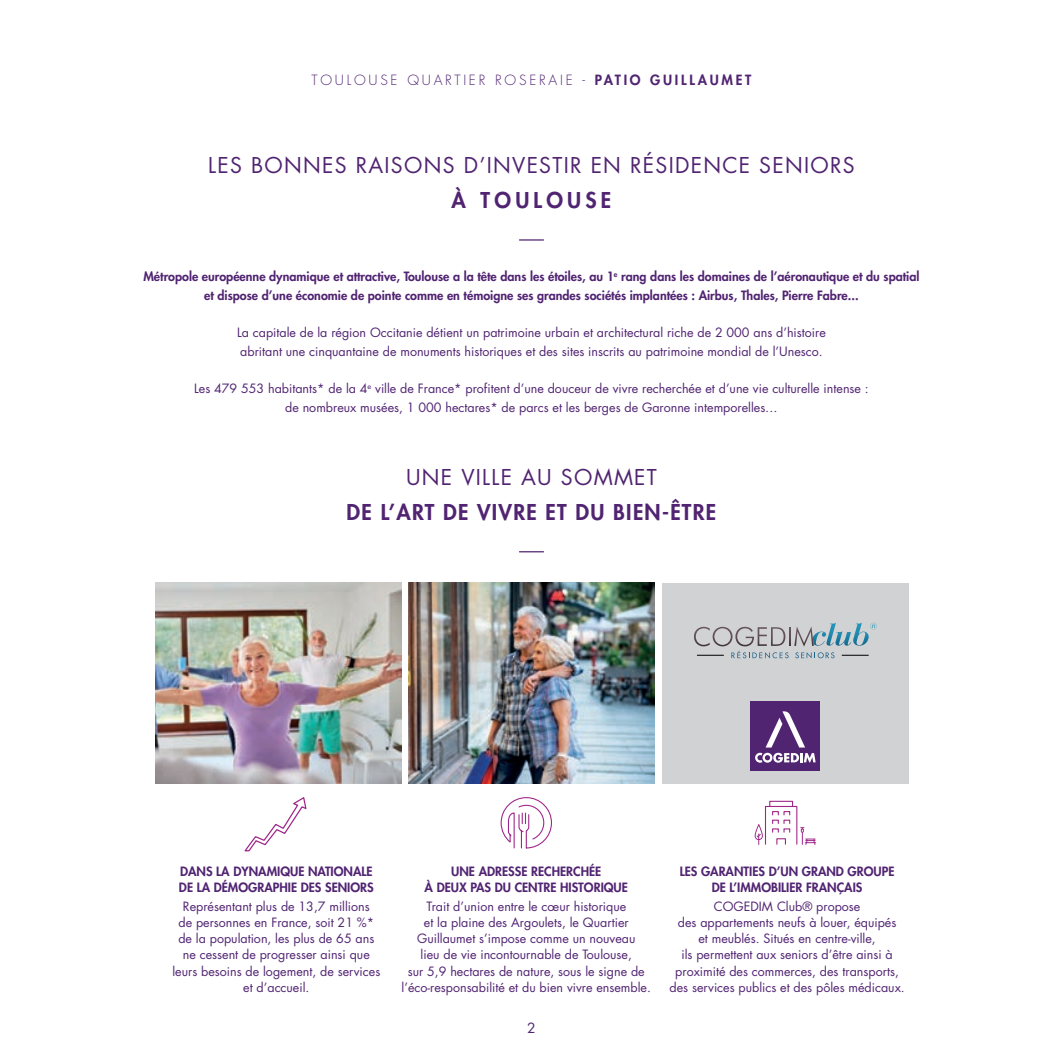
<style>
.page{position:relative;width:1063px;height:1063px;background:#fff}
.page>*{position:absolute;margin:0;border:0;box-sizing:border-box;transform-origin:0 0}
.t1{font:21.25px "Futura Std";letter-spacing:.06em;color:#512472}
.t2{font:800 21.25px "Futura Std";letter-spacing:.06em;color:#512472}
.t3{font:800 21.25px "Futura Std";letter-spacing:.2em;color:#512472}
.t4{font:300 13.75px "Futura Std";letter-spacing:.2em;color:#512472}
.t5{font:13.75px "Futura Std";color:#512472}
.t6{font:12.5px/16.2px "Futura Std";color:#512472;text-align:center}
.t7{font:800 12.5px/16.2px "Futura Std";color:#512472;text-align:center}
.s1{font-weight:800}
</style>
<div class="page">
<hr style="left:519px;top:239px;width:25px;height:2px;background:#512472">
<svg style="left:519px;top:551px;width:25px;height:1px"></svg>
<img style="left:155px;top:583px;width:246px;height:200px">
<img style="left:409px;top:583px;width:246px;height:200px">
<div style="left:662px;top:584px;width:247px;height:200px;background:#d1d2d4"></div>
<svg style="left:694px;top:623px;width:183px;height:35px"></svg>
<div style="left:750px;top:701px;width:70px;height:70px;background:#512472"></div>
<svg style="left:755px;top:711px;width:61px;height:52px"></svg>
<svg style="left:244px;top:797px;width:63px;height:55px"></svg>
<svg style="left:500px;top:797px;width:52px;height:52px"></svg>
<svg style="left:755px;top:800px;width:61px;height:45px"></svg>
<p class="t4" style="left:312px;top:72px;width:441px">TOULOUSE QUARTIER ROSERAIE - <span class="s1">PATIO GUILLAUMET</span></p>
<h1 class="t1" style="left:208px;top:152px;width:648px">LES BONNES RAISONS D’INVESTIR EN RÉSIDENCE SENIORS</h1>
<h1 class="t3" style="left:452px;top:187px;width:161px">À TOULOUSE</h1>
<p class="t7" style="left:144px;top:267px;width:777px;line-height:18.8px">Métropole européenne dynamique et attractive, Toulouse a la tête dans les étoiles, au 1<sup>e</sup> rang dans les domaines de l’aéronautique et du spatial et dispose d’une économie de pointe comme en témoigne ses grandes sociétés implantées : Airbus, Thales, Pierre Fabre...</p>
<p class="t6" style="left:237px;top:323px;width:590px;line-height:18.8px;text-align:left">La capitale de la région Occitanie détient un patrimoine urbain et architectural riche de 2 000 ans d’histoire abritant une cinquantaine de monuments historiques et des sites inscrits au patrimoine mondial de l’Unesco.</p>
<p class="t6" style="left:194px;top:380px;width:676px;line-height:18.8px">Les 479 553 habitants* de la 4<sup>e</sup> ville de France* profitent d’une douceur de vivre recherchée et d’une vie culturelle intense : de nombreux musées, 1 000 hectares* de parcs et les berges de Garonne intemporelles…</p>
<h1 class="t1" style="left:406px;top:464px;width:252px">UNE VILLE AU SOMMET</h1>
<h1 class="t2" style="left:347px;top:499px;width:371px">DE L’ART DE VIVRE ET DU BIEN-ÊTRE</h1>
<p class="t7" style="left:179px;top:863px;width:196px;text-align:left">DANS LA DYNAMIQUE NATIONALE<br>DE LA DÉMOGRAPHIE DES SENIORS</p>
<p class="t6" style="left:172px;top:898px;width:209px">Représentant plus de 13,7 millions<br>de personnes en France, soit 21 %* de la population, les plus de 65 ans ne cessent de progresser ainsi que leurs besoins de logement, de services et d’accueil.</p>
<p class="t7" style="left:425px;top:863px;width:205px">UNE ADRESSE RECHERCHÉE<br>À DEUX PAS DU CENTRE HISTORIQUE</p>
<p class="t6" style="left:402px;top:898px;width:251px">Trait d’union entre le cœur historique<br>et la plaine des Argoulets, le Quartier Guillaumet s’impose comme un nouveau<br>lieu de vie incontournable de Toulouse,<br>sur 5,9 hectares de nature, sous le signe de l’éco-responsabilité et du bien vivre ensemble.</p>
<p class="t5" style="left:527px;top:1019px;width:10px">2</p>
<p class="t7" style="left:680px;top:863px;width:216px">LES GARANTIES D’UN GRAND GROUPE<br>DE L’IMMOBILIER FRANÇAIS</p>
<p class="t6" style="left:670px;top:898px;width:237px">COGEDIM Club® propose<br>des appartements neufs à louer, équipés<br>et meublés. Situés en centre-ville,<br>ils permettent aux seniors d’être ainsi à proximité des commerces, des transports, des services publics et des pôles médicaux.</p>
</div>
